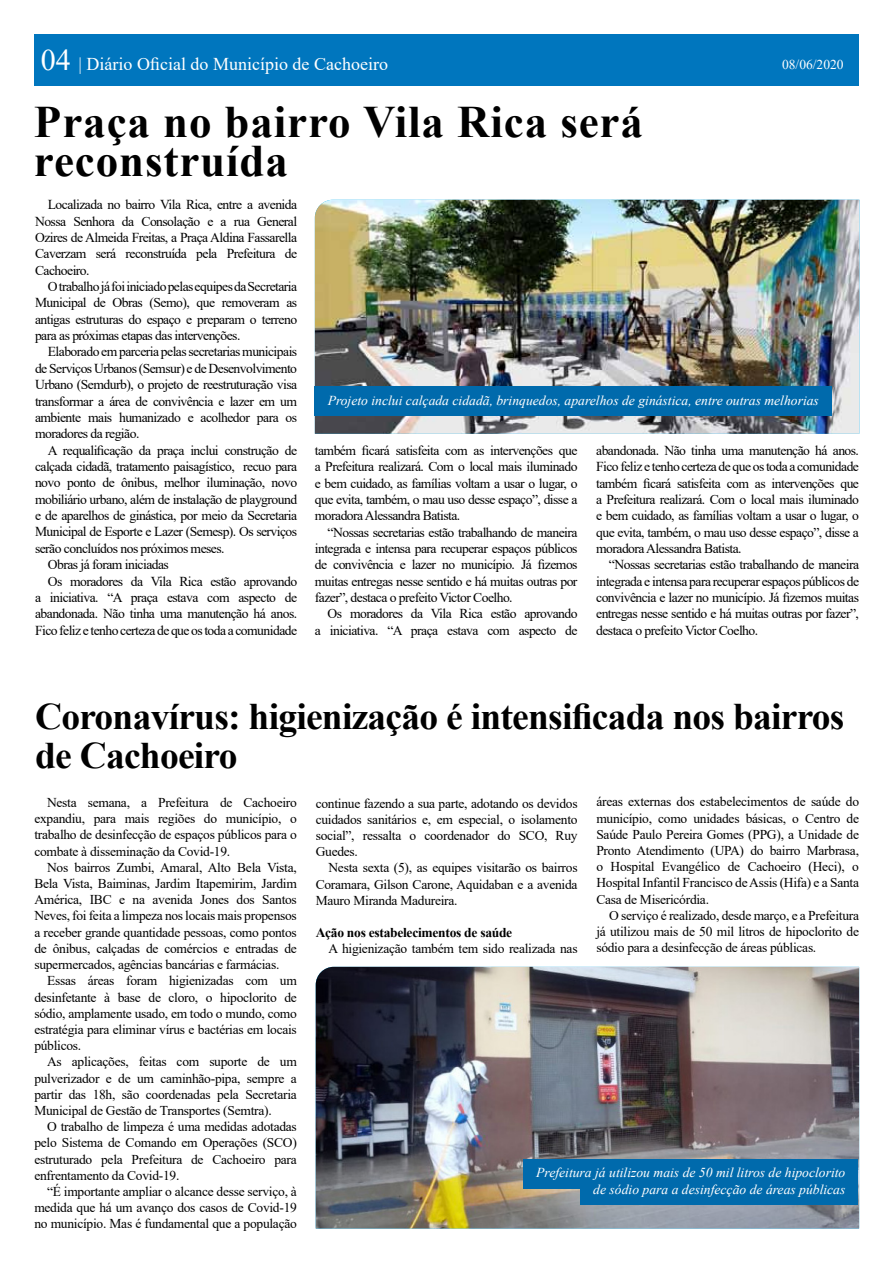
<style>
.page{position:relative;width:893px;height:1263px;background:#fff}
.page>*{position:absolute;margin:0;border:0;box-sizing:border-box;transform-origin:0 0}
.t1{font:700 45px/39px "Times New Roman";letter-spacing:.02em;color:#000}
.t2{font:700 37.5px/39px "Times New Roman";letter-spacing:-.02em;color:#000}
.t3{font:18px "Times New Roman";color:#fff}
.t4{font:13.65px/16.4px "Times New Roman";letter-spacing:-.04em;color:#000;text-align:justify}
.t5{font:italic 13.65px/16.6px "Times New Roman";color:#fff;text-align:right}
.t6{font:13.5px/16.2px "Times New Roman";letter-spacing:-.02em;color:#000;text-align:justify}
.t7{font:700 13.5px "Times New Roman";letter-spacing:-.02em;color:#000}
.t8{font:13.5px "Times New Roman";color:#fff}
.s1{font-size:30px}
</style>
<div class="page">
<div style="left:34px;top:34px;width:825px;height:52px;background:#0076be"></div>
<img style="left:316px;top:967px;width:543px;height:261px">
<div style="left:523px;top:1159px;width:335px;height:29px;background:#006aac"></div>
<div style="left:580px;top:1175px;width:278px;height:30px;background:#006aac"></div>
<img style="left:315px;top:200px;width:544px;height:234px">
<div style="left:315px;top:386px;width:517px;height:30px;background:#006aac"></div>
<h3 class="t3" style="left:41px;top:51px;width:349px"><span class="s1">04</span> | Diário Oficial do Município de Cachoeiro</h3>
<p class="t8" style="left:782px;top:54px;width:63px">08/06/2020</p>
<h1 class="t1" style="left:34px;top:101px;width:610px">Praça no bairro Vila Rica será reconstruída</h1>
<p class="t4" style="left:35px;top:196px;width:264px;text-indent:13px">Localizada no bairro Vila Rica, entre a avenida Nossa Senhora da Consolação e a rua General Ozires de Almeida Freitas, a Praça Aldina Fassarella Caverzam será reconstruída pela Prefeitura de Cachoeiro.</p>
<p class="t4" style="left:35px;top:278px;width:264px;text-indent:13px">O trabalho já foi iniciado pelas equipes da Secretaria Municipal de Obras (Semo), que removeram as antigas estruturas do espaço e preparam o terreno para as próximas etapas das intervenções.</p>
<p class="t4" style="left:35px;top:343px;width:264px;text-indent:13px">Elaborado em parceria pelas secretarias municipais de Serviços Urbanos (Semsur) e de Desenvolvimento Urbano (Semdurb), o projeto de reestruturação visa transformar a área de convivência e lazer em um ambiente mais humanizado e acolhedor para os moradores da região.</p>
<p class="t4" style="left:48px;top:441px;width:251px">A requalificação da praça inclui construção de</p>
<p class="t4" style="left:35px;top:458px;width:264px">calçada cidadã, tratamento paisagístico, recuo para</p>
<p class="t4" style="left:35px;top:474px;width:264px">novo ponto de ônibus, melhor iluminação, novo</p>
<p class="t4" style="left:35px;top:491px;width:264px">mobiliário urbano, além de instalação de playground</p>
<p class="t4" style="left:35px;top:507px;width:264px">e de aparelhos de ginástica, por meio da Secretaria</p>
<p class="t4" style="left:35px;top:523px;width:264px">Municipal de Esporte e Lazer (Semesp). Os serviços</p>
<p class="t4" style="left:35px;top:540px;width:191px">serão concluídos nos próximos meses.</p>
<p class="t4" style="left:48px;top:556px;width:123px">Obras já foram iniciadas</p>
<p class="t4" style="left:48px;top:572px;width:251px">Os moradores da Vila Rica estão aprovando</p>
<p class="t4" style="left:35px;top:589px;width:264px">a iniciativa. “A praça estava com aspecto de</p>
<p class="t4" style="left:35px;top:605px;width:264px">abandonada. Não tinha uma manutenção há anos.</p>
<p class="t4" style="left:35px;top:621px;width:264px">Fico feliz e tenho certeza de que os toda a comunidade</p>
<p class="t5" style="left:328px;top:391px;width:493px">Projeto inclui calçada cidadã, brinquedos, aparelhos de ginástica, entre outras melhorias</p>
<p class="t4" style="left:315px;top:442px;width:264px">também ficará satisfeita com as intervenções que a Prefeitura realizará. Com o local mais iluminado e bem cuidado, as famílias voltam a usar o lugar, o que evita, também, o mau uso desse espaço”, disse a moradora Alessandra Batista.</p>
<p class="t4" style="left:315px;top:523px;width:264px;text-indent:13px">“Nossas secretarias estão trabalhando de maneira integrada e intensa para recuperar espaços públicos de convivência e lazer no município. Já fizemos muitas entregas nesse sentido e há muitas outras por fazer”, destaca o prefeito Victor Coelho.</p>
<p class="t4" style="left:315px;top:605px;width:264px;text-align:right">Os moradores da Vila Rica estão aprovando<br>a iniciativa. “A praça estava com aspecto de</p>
<p class="t4" style="left:596px;top:442px;width:264px">abandonada. Não tinha uma manutenção há anos.<br>Fico feliz e tenho certeza de que os toda a comunidade também ficará satisfeita com as intervenções que a Prefeitura realizará. Com o local mais iluminado e bem cuidado, as famílias voltam a usar o lugar, o que evita, também, o mau uso desse espaço”, disse a moradora Alessandra Batista.</p>
<p class="t4" style="left:596px;top:556px;width:264px;text-indent:13px">“Nossas secretarias estão trabalhando de maneira integrada e intensa para recuperar espaços públicos de convivência e lazer no município. Já fizemos muitas entregas nesse sentido e há muitas outras por fazer”, destaca o prefeito Victor Coelho.</p>
<h2 class="t2" style="left:35px;top:696px;width:811px">Coronavírus: higienização é intensificada nos bairros de Cachoeiro</h2>
<p class="t6" style="left:34px;top:794px;width:264px;text-indent:13px">Nesta semana, a Prefeitura de Cachoeiro expandiu, para mais regiões do município, o trabalho de desinfecção de espaços públicos para o combate à disseminação da Covid-19.</p>
<p class="t6" style="left:34px;top:859px;width:264px;text-indent:13px">Nos bairros Zumbi, Amaral, Alto Bela Vista, Bela Vista, Baiminas, Jardim Itapemirim, Jardim América, IBC e na avenida Jones dos Santos Neves, foi feita a limpeza nos locais mais propensos a receber grande quantidade pessoas, como pontos de ônibus, calçadas de comércios e entradas de supermercados, agências bancárias e farmácias.</p>
<p class="t6" style="left:34px;top:972px;width:264px;text-indent:13px">Essas áreas foram higienizadas com um desinfetante à base de cloro, o hipoclorito de sódio, amplamente usado, em todo o mundo, como estratégia para eliminar vírus e bactérias em locais públicos.</p>
<p class="t6" style="left:34px;top:1053px;width:264px;text-indent:13px">As aplicações, feitas com suporte de um pulverizador e de um caminhão-pipa, sempre a partir das 18h, são coordenadas pela Secretaria Municipal de Gestão de Transportes (Semtra).</p>
<p class="t6" style="left:34px;top:1118px;width:264px;text-indent:13px">O trabalho de limpeza é uma medidas adotadas pelo Sistema de Comando em Operações (SCO) estruturado pela Prefeitura de Cachoeiro para enfrentamento da Covid-19.</p>
<p class="t6" style="left:34px;top:1183px;width:264px;text-indent:13px">“É importante ampliar o alcance desse serviço, à medida que há um avanço dos casos de Covid-19 no município. Mas é fundamental que a população</p>
<p class="t6" style="left:596px;top:793px;width:264px">áreas externas dos estabelecimentos de saúde do município, como unidades básicas, o Centro de Saúde Paulo Pereira Gomes (PPG), a Unidade de Pronto Atendimento (UPA) do bairro Marbrasa, o Hospital Evangélico de Cachoeiro (Heci), o Hospital Infantil Francisco de Assis (Hifa) e a Santa Casa de Misericórdia.</p>
<p class="t6" style="left:596px;top:907px;width:264px;text-indent:13px">O serviço é realizado, desde março, e a Prefeitura já utilizou mais de 50 mil litros de hipoclorito de sódio para a desinfecção de áreas públicas.</p>
<p class="t6" style="left:316px;top:794px;width:263px">continue fazendo a sua parte, adotando os devidos cuidados sanitários e, em especial, o isolamento social”, ressalta o coordenador do SCO, Ruy Guedes.</p>
<p class="t6" style="left:316px;top:859px;width:263px;text-indent:13px">Nesta sexta (5), as equipes visitarão os bairros Coramara, Gilson Carone, Aquidaban e a avenida Mauro Miranda Madureira.</p>
<p class="t7" style="left:316px;top:923px;width:198px">Ação nos estabelecimentos de saúde</p>
<p class="t6" style="left:328px;top:940px;width:251px">A higienização também tem sido realizada nas</p>
<p class="t5" style="left:536px;top:1164px;width:311px">Prefeitura já utilizou mais de 50 mil litros de hipoclorito de sódio para a desinfecção de áreas públicas</p>
</div>
